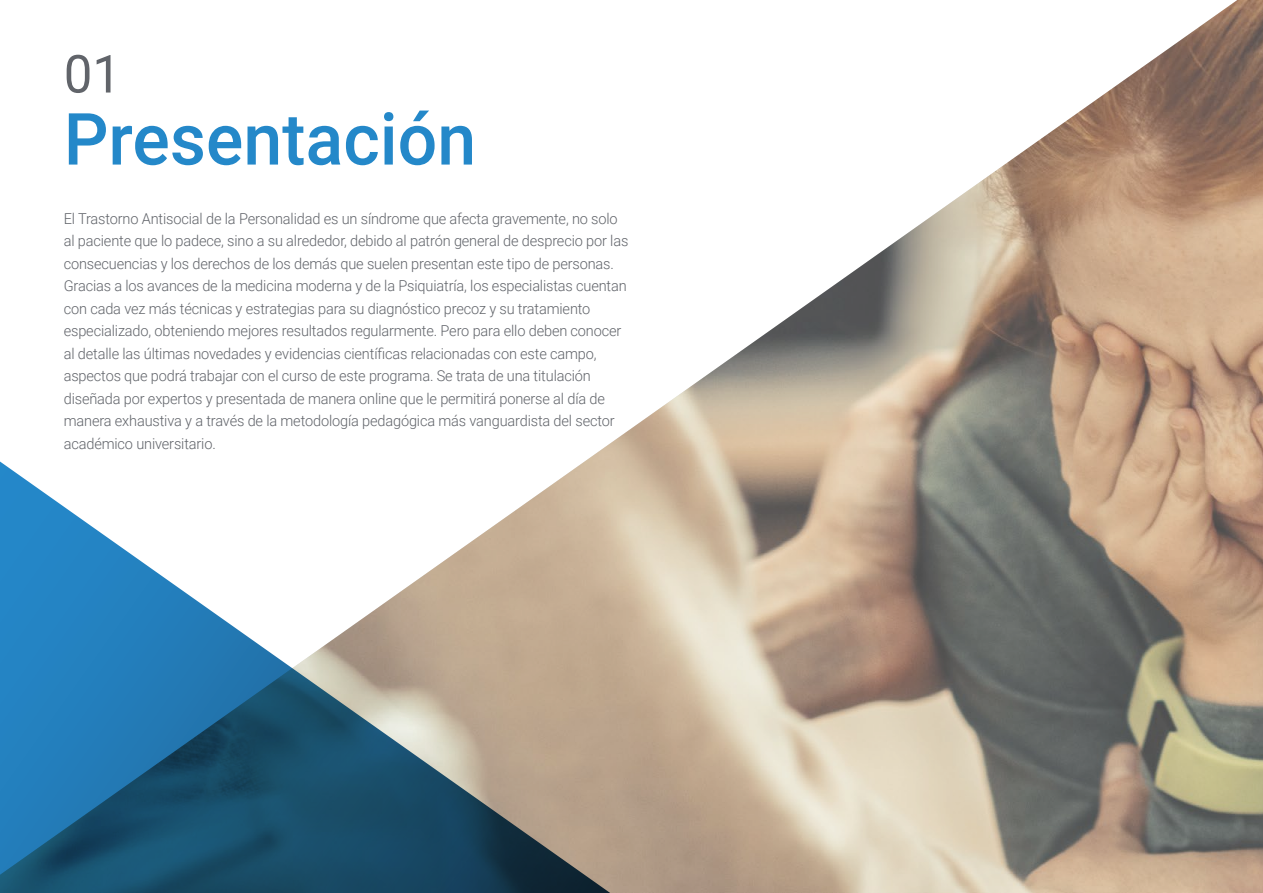
<style>
.page{position:relative;width:1263px;height:893px;background:#fff}
.page>*{position:absolute;margin:0;border:0;box-sizing:border-box;transform-origin:0 0}
.t1{font:500 72px "Roboto";color:#2488c9}
.t2{font:52.5px "Roboto";color:#61646a}
.t3{font:300 15px/22.5px "Roboto";letter-spacing:-.01em;color:#61646a}
</style>
<div class="page">
<img style="left:607px;top:0;width:656px;height:893px">
<svg style="left:0;top:446px;width:640px;height:447px"></svg>
<h2 class="t2" style="left:64px;top:37px;width:59px">01</h2>
<h1 class="t1" style="left:64px;top:89px;width:414px">Presentación</h1>
<p class="t3" style="left:64px;top:207px;width:566px">El Trastorno Antisocial de la Personalidad es un síndrome que afecta gravemente, no solo al paciente que lo padece, sino a su alrededor, debido al patrón general de desprecio por las consecuencias y los derechos de los demás que suelen presentan este tipo de personas.<br>Gracias a los avances de la medicina moderna y de la Psiquiatría, los especialistas cuentan con cada vez más técnicas y estrategias para su diagnóstico precoz y su tratamiento especializado, obteniendo mejores resultados regularmente. Pero para ello deben conocer al detalle las últimas novedades y evidencias científicas relacionadas con este campo, aspectos que podrá trabajar con el curso de este programa. Se trata de una titulación diseñada por expertos y presentada de manera online que le permitirá ponerse al día de manera exhaustiva y a través de la metodología pedagógica más vanguardista del sector académico universitario.</p>
</div>
